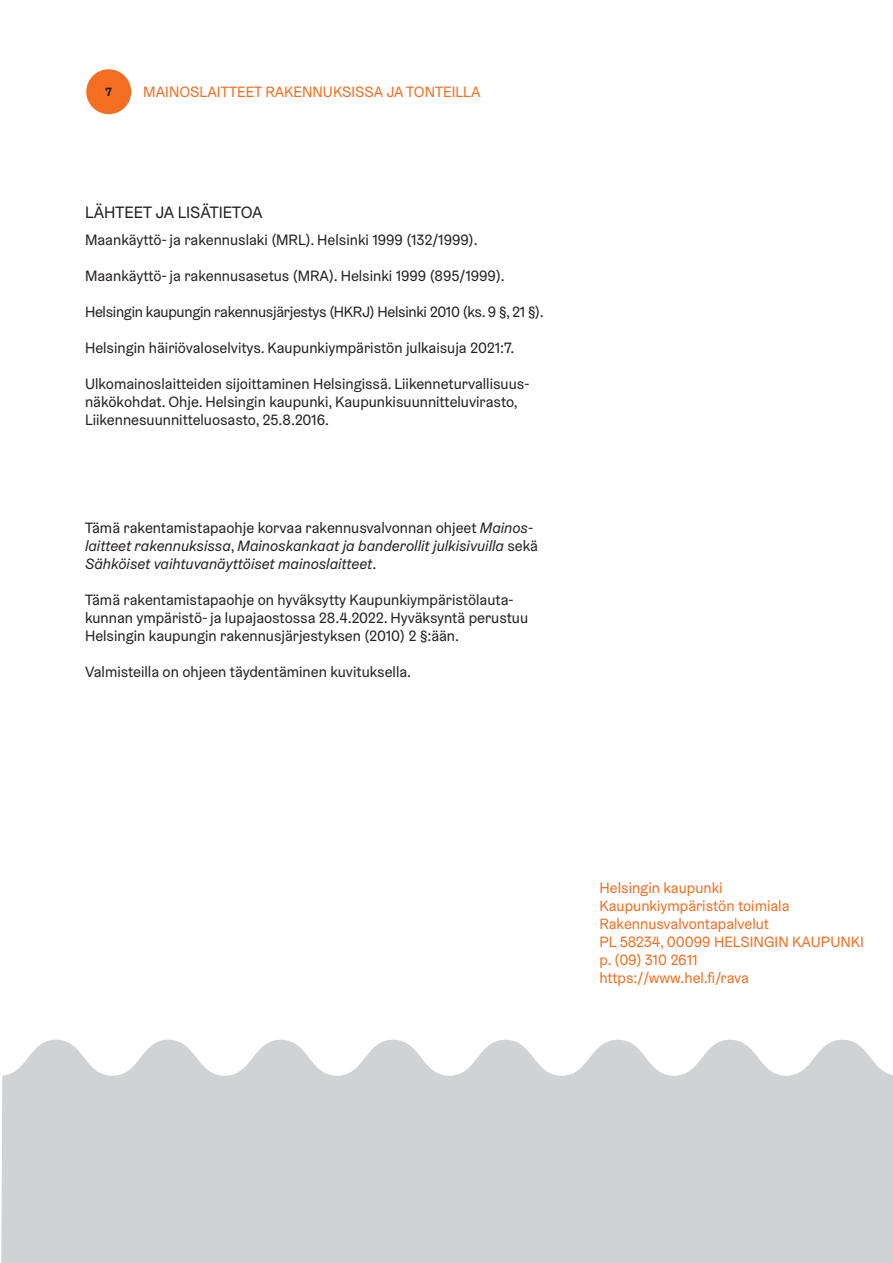
<style>
.page{position:relative;width:893px;height:1263px;background:#fff}
.page>*{position:absolute;margin:0;border:0;box-sizing:border-box;transform-origin:0 0}
.Otsikko_1{font:16.5px "Helsinki Grotesk";color:#231f20}
.Leipis_Helsinki_Grts{font:15px/18px "Helsinki Grotesk";color:#231f20}
.Leipis_Helsinki_Grts-2{font:15px "Helsinki Grotesk";color:#f36e21}
.Leipis_Helsinki_Grts-3{font:italic 15px/18px "Helsinki Grotesk";color:#231f20}
.Leipis_Helsinki_Grts-4{font:15px "Helsinki Grotesk";letter-spacing:-.02em;color:#231f20}
.t1{font:700 12px "Helsinki Grotesk";color:#231f20}
.s1{font-style:normal}
</style>
<div class="page">
<svg style="left:1px;top:1040px;width:892px;height:223px;fill:#d1d2d4"></svg>
<div style="left:86px;top:69px;width:45px;height:45px;background:#f36e21;border-radius:50%"></div>
<p class="t1" style="left:106px;top:84px;width:8px">7</p>
<p class="Leipis_Helsinki_Grts-2" style="left:143px;top:83px;width:339px">MAINOSLAITTEET RAKENNUKSISSA JA TONTEILLA</p>
<p class="Otsikko_1" style="left:85px;top:202px;width:179px">LÄHTEET JA LISÄTIETOA</p>
<p class="Leipis_Helsinki_Grts" style="left:85px;top:231px;width:394px">Maankäyttö- ja rakennuslaki (MRL). Helsinki 1999 (132/1999).</p>
<p class="Leipis_Helsinki_Grts" style="left:85px;top:267px;width:421px">Maankäyttö- ja rakennusasetus (MRA). Helsinki 1999 (895/1999).</p>
<p class="Leipis_Helsinki_Grts-4" style="left:85px;top:303px;width:460px">Helsingin kaupungin rakennusjärjestys (HKRJ) Helsinki 2010 (ks. 9 §, 21 §).</p>
<p class="Leipis_Helsinki_Grts" style="left:85px;top:339px;width:431px">Helsingin häiriövaloselvitys. Kaupunkiympäristön julkaisuja 2021:7.</p>
<p class="Leipis_Helsinki_Grts" style="left:85px;top:375px;width:446px">Ulkomainoslaitteiden sijoittaminen Helsingissä. Liikenneturvallisuus&shy;näkökohdat. Ohje. Helsingin kaupunki, Kaupunkisuunnitteluvirasto,<br>Liikennesuunnitteluosasto, 25.8.2016.</p>
<p class="Leipis_Helsinki_Grts-3" style="left:85px;top:519px;width:454px"><span class="s1">Tämä rakentamistapaohje korvaa rakennusvalvonnan ohjeet</span> Mainos&shy;laitteet rakennuksissa<span class="s1">,</span> Mainoskankaat ja banderollit julkisivuilla <span class="s1">sekä<br></span>Sähköiset vaihtuvanäyttöiset mainoslaitteet<span class="s1">.</span></p>
<p class="Leipis_Helsinki_Grts" style="left:85px;top:591px;width:445px">Tämä rakentamistapaohje on hyväksytty Kaupunkiympäristölauta&shy;kunnan ympäristö- ja lupajaostossa 28.4.2022. Hyväksyntä perustuu<br>Helsingin kaupungin rakennusjärjestyksen (2010) 2 §:ään.</p>
<p class="Leipis_Helsinki_Grts" style="left:85px;top:663px;width:328px">Valmisteilla on ohjeen täydentäminen kuvituksella.</p>
<p class="Leipis_Helsinki_Grts-2" style="left:600px;top:879px;width:124px">Helsingin kaupunki</p>
<p class="Leipis_Helsinki_Grts-2" style="left:600px;top:897px;width:191px">Kaupunkiympäristön toimiala</p>
<p class="Leipis_Helsinki_Grts-2" style="left:600px;top:915px;width:171px">Rakennusvalvontapalvelut</p>
<p class="Leipis_Helsinki_Grts-2" style="left:600px;top:933px;width:266px">PL 58234, 00099 HELSINGIN KAUPUNKI</p>
<p class="Leipis_Helsinki_Grts-2" style="left:600px;top:951px;width:99px">p. (09) 310 2611</p>
<p class="Leipis_Helsinki_Grts-2" style="left:600px;top:969px;width:151px">https://www.hel.fi/rava</p>
</div>
